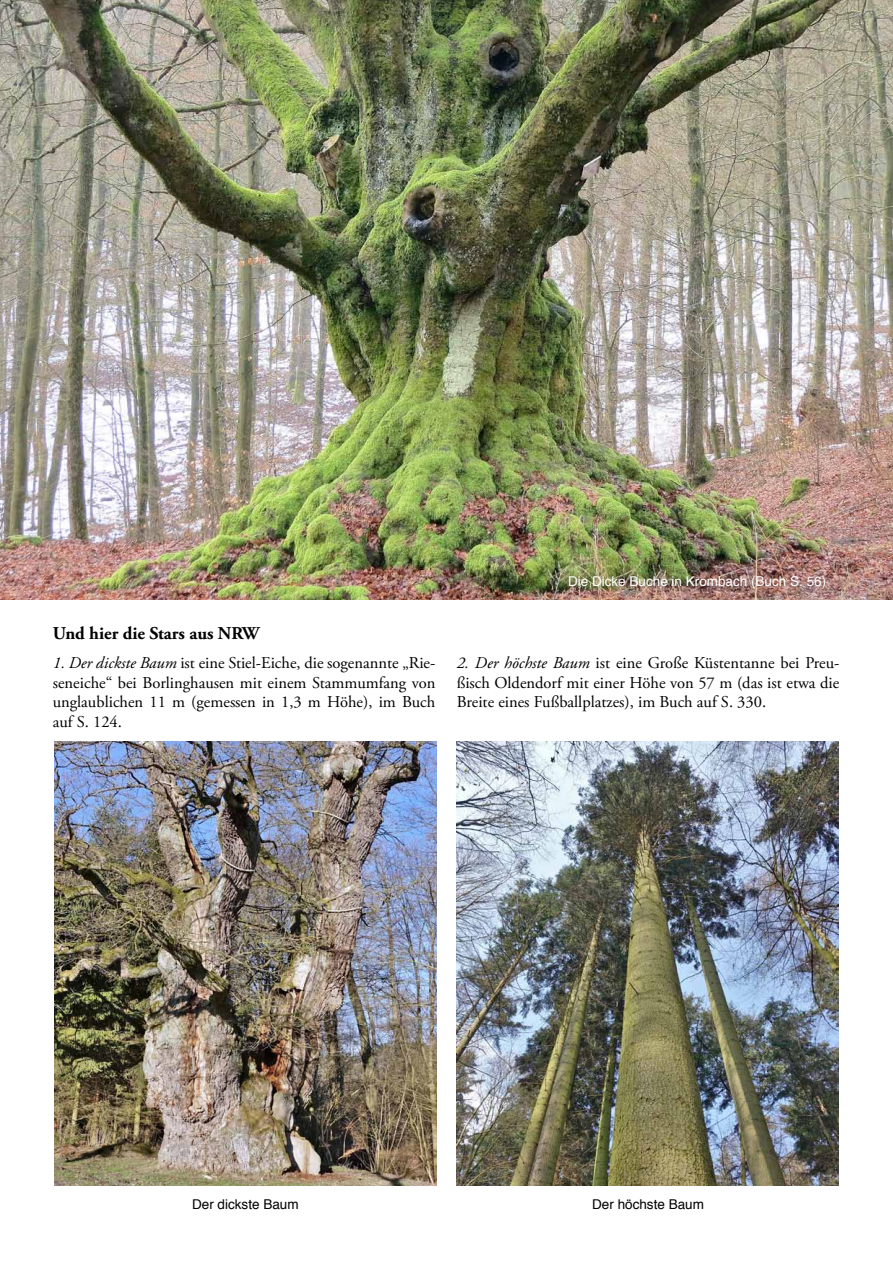
<style>
.page{position:relative;width:893px;height:1263px;background:#fff}
.page>*{position:absolute;margin:0;border:0;box-sizing:border-box;transform-origin:0 0}
.t1{font:700 18px "Adobe Garamond Pro";color:#000}
.t2{font:16.5px/19.8px "Adobe Garamond Pro";color:#000;text-align:justify}
.t3{font:13.5px "Helvetica";color:#fff}
.t4{font:13.5px "Helvetica";color:#000}
.s1{font-style:italic}
</style>
<div class="page">
<img style="left:0;top:0;width:893px;height:599px">
<img style="left:54px;top:741px;width:383px;height:444px">
<img style="left:456px;top:741px;width:383px;height:444px">
<p class="t3" style="left:568px;top:571px;width:260px">Die Dicke Buche in Krombach (Buch S. 56)</p>
<p class="t1" style="left:53px;top:623px;width:208px">Und hier die Stars aus NRW</p>
<p class="t2" style="left:53px;top:653px;width:384px"><span class="s1">1. Der dickste Baum</span> ist eine Stiel-Eiche, die sogenannte „Rie&shy;seneiche“ bei Borlinghausen mit einem Stammumfang von unglaublichen 11 m (gemessen in 1,3 m Höhe), im Buch auf S. 124.</p>
<p class="t2" style="left:457px;top:653px;width:384px"><span class="s1">2. Der höchste Baum</span> ist eine Große Küstentanne bei Preu&shy;ßisch Oldendorf mit einer Höhe von 57 m (das ist etwa die Breite eines Fußballplatzes), im Buch auf S. 330.</p>
<p class="t4" style="left:192px;top:1194px;width:108px">Der dickste Baum</p>
<p class="t4" style="left:592px;top:1194px;width:113px">Der höchste Baum</p>
</div>
